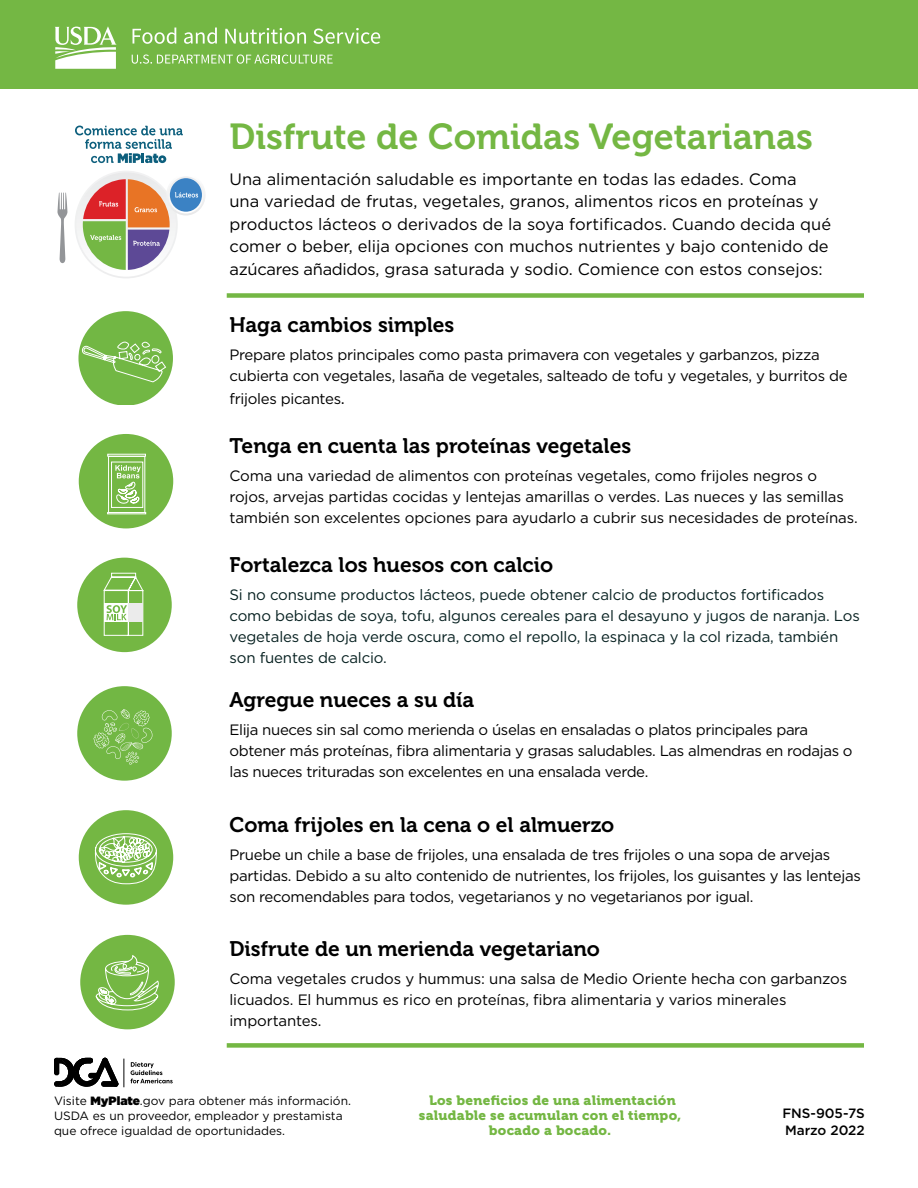
<style>
.page{position:relative;width:918px;height:1188px;background:#fff}
.page>*{position:absolute;margin:0;border:0;box-sizing:border-box;transform-origin:0 0}
.USDA{font:36px "Museo 700";color:#74b743}
.Tip_Title{font:21px "Museo 700";color:#000}
.Intro{font:16.5px/22.5px "Gotham";color:#000101}
.Tip{font:15px/21px "Gotham";letter-spacing:-.02em;color:#000}
.Tip-2{font:15px/21px "Gotham";letter-spacing:-.01em;color:#062020}
.Tip-3{font:13.5px/15px "Museo 900";letter-spacing:.02em;color:#74b743;text-align:center}
.Date_and_CNPP{font:500 13.5px/16.5px "Gotham";color:#000}
.EEO_Statement{font:12px/15px "Gotham";color:#000}
.s1{color:#fff}
.s2{font-size:16.5px}
.s3{font-weight:900}
</style>
<div class="page">
<div style="left:0;top:0;width:918px;height:88px;background:#74b744"></div>
<svg style="left:57px;top:193px;width:11px;height:70px"></svg>
<svg style="left:75px;top:171px;width:130px;height:107px"></svg>
<svg style="left:75px;top:126px;width:108px;height:37px"></svg>
<div style="left:227px;top:293px;width:637px;height:5px;background:#74b744"></div>
<div style="left:227px;top:1043px;width:637px;height:5px;background:#74b743"></div>
<svg style="left:54px;top:1058px;width:119px;height:29px"></svg>
<div style="left:77px;top:686px;width:95px;height:95px;background:#72b744;border-radius:50%"></div>
<svg style="left:94px;top:709px;width:58px;height:55px"></svg>
<img style="left:119px;top:723px;width:20px;height:15px">
<div style="left:79px;top:810px;width:94px;height:95px;background:#74b743;border-radius:50%"></div>
<svg style="left:95px;top:833px;width:62px;height:52px"></svg>
<div style="left:80px;top:935px;width:95px;height:94px;background:#74b743;border-radius:50%"></div>
<svg style="left:96px;top:955px;width:63px;height:56px"></svg>
<div style="left:78px;top:311px;width:95px;height:94px;background:#72b744;border-radius:50%"></div>
<svg style="left:82px;top:341px;width:84px;height:42px"></svg>
<div style="left:79px;top:434px;width:94px;height:94px;background:#74b743;border-radius:50%"></div>
<div style="left:107px;top:454px;width:39px;height:2px;border:1px solid #fff"></div>
<svg style="left:107px;top:456px;width:39px;height:58px"></svg>
<div style="left:77px;top:558px;width:95px;height:94px;background:#74b743;border-radius:50%"></div>
<svg style="left:103px;top:573px;width:41px;height:63px"></svg>
<svg style="left:133px;top:28px;width:43px;height:16px"></svg>
<svg style="left:184px;top:28px;width:33px;height:16px"></svg>
<svg style="left:225px;top:28px;width:81px;height:16px"></svg>
<svg style="left:313px;top:28px;width:67px;height:16px"></svg>
<svg style="left:132px;top:54px;width:201px;height:10px"></svg>
<svg style="left:55px;top:26px;width:62px;height:43px"></svg>
<p class="USDA" style="left:230px;top:116px;width:595px">Disfrute de Comidas Vegetarianas<span class="s1">.</span></p>
<p class="Intro" style="left:230px;top:167px;width:603px">Una alimentación saludable es importante en todas las edades. Coma<br>una variedad de frutas, vegetales, granos, alimentos ricos en proteínas y productos lácteos o derivados de la soya fortificados. Cuando decida qué comer o beber, elija opciones con muchos nutrientes y bajo contenido de azúcares añadidos, grasa saturada y sodio. Comience con estos consejos:</p>
<p class="Tip_Title" style="left:230px;top:313px;width:232px">Haga cambios simples<span class="s1">.</span></p>
<p class="Tip" style="left:230px;top:344px;width:620px">Prepare platos principales como pasta primavera con vegetales y garbanzos, pizza cubierta con vegetales, lasaña de vegetales, salteado de tofu y vegetales, y burritos de</p>
<p class="Tip" style="left:230px;top:387px;width:117px">frijoles picantes<span class="s2">.</span></p>
<p class="Tip_Title" style="left:230px;top:434px;width:409px">Tenga en cuenta las proteínas vegetales<span class="s1">.</span></p>
<p class="Tip" style="left:230px;top:465px;width:630px">Coma una variedad de alimentos con proteínas vegetales, como frijoles negros o rojos, arvejas partidas cocidas y lentejas amarillas o verdes. Las nueces y las semillas también son excelentes opciones para ayudarlo a cubrir sus necesidades de proteínas.</p>
<p class="Tip_Title" style="left:230px;top:553px;width:331px">Fortalezca los huesos con calcio<span class="s1">.</span></p>
<p class="Tip-2" style="left:230px;top:584px;width:632px">Si no consume productos lácteos, puede obtener calcio de productos fortificados como bebidas de soya, tofu, algunos cereales para el desayuno y jugos de naranja. Los vegetales de hoja verde oscura, como el repollo, la espinaca y la col rizada, también son fuentes de calcio.</p>
<p class="Tip_Title" style="left:230px;top:688px;width:252px">Agregue nueces a su día<span class="s1">.</span></p>
<p class="Tip" style="left:230px;top:719px;width:625px">Elija nueces sin sal como merienda o úselas en ensaladas o platos principales para obtener más proteínas, fibra alimentaria y grasas saludables. Las almendras en rodajas o las nueces trituradas son excelentes en una ensalada verde.</p>
<p class="Tip_Title" style="left:230px;top:813px;width:392px">Coma frijoles en la cena o el almuerzo<span class="s1">.</span></p>
<p class="Tip" style="left:230px;top:843px;width:633px">Pruebe un chile a base de frijoles, una ensalada de tres frijoles o una sopa de arvejas partidas. Debido a su alto contenido de nutrientes, los frijoles, los guisantes y las lentejas son recomendables para todos, vegetarianos y no vegetarianos por igual.</p>
<p class="Tip_Title" style="left:230px;top:937px;width:377px">Disfrute de un merienda vegetariano<span class="s1">.</span></p>
<p class="Tip" style="left:230px;top:968px;width:619px">Coma vegetales crudos y hummus: una salsa de Medio Oriente hecha con garbanzos licuados. El hummus es rico en proteínas, fibra alimentaria y varios minerales importantes.</p>
<p class="EEO_Statement" style="left:54px;top:1093px;width:299px">Visite <span class="s3">MyPlate</span>.gov para obtener más información.<br>USDA es un proveedor, empleador y prestamista que ofrece igualdad de oportunidades.</p>
<p class="Tip-3" style="left:419px;top:1093px;width:264px">Los beneficios de una alimentación saludable se acumulan con el tiempo, bocado a bocado.</p>
<p class="Date_and_CNPP" style="left:782px;top:1105px;width:88px">FNS-905-7S<span class="s1">.<br></span>Marzo 2022<span class="s1">.</span></p>
</div>
